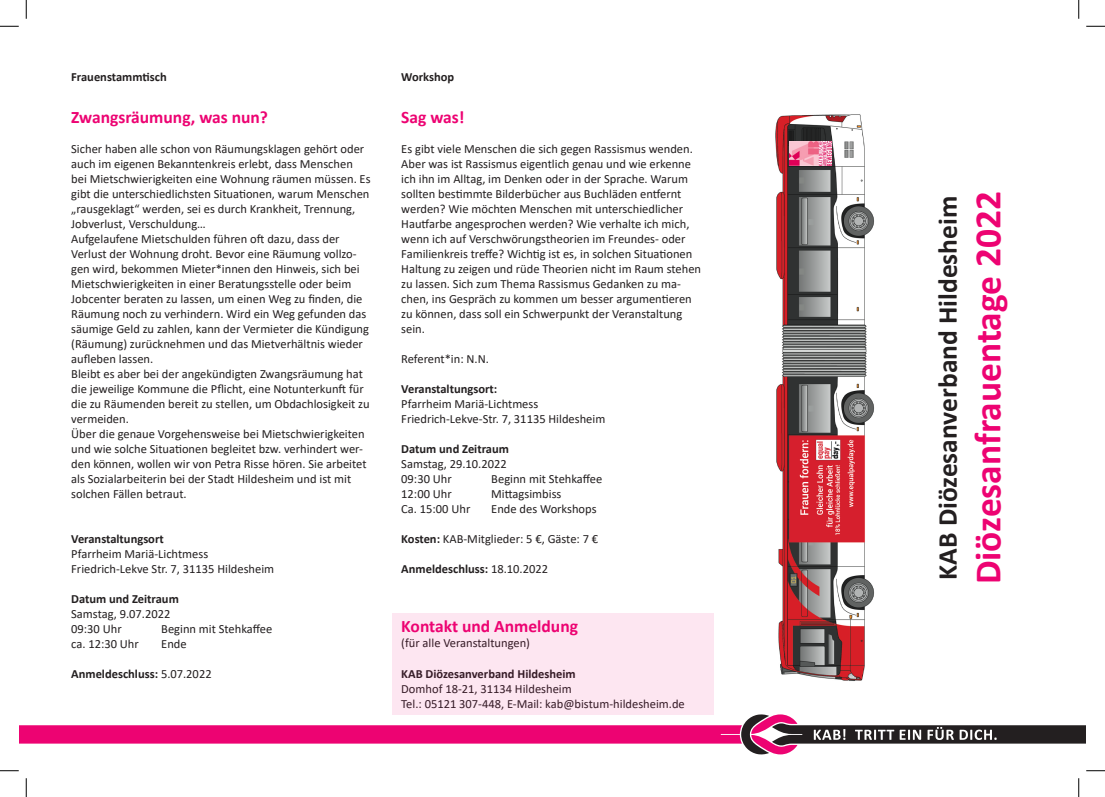
<style>
.page{position:relative;width:1105px;height:797px;background:#fff}
.page>*{position:absolute;margin:0;border:0;box-sizing:border-box;transform-origin:0 0}
.Aufzählungspunkte{font:700 37.5px "Calibri";color:#ed0372}
.Aufzählungspunkte-2{font:700 27.5px "Calibri";color:#231f20}
.Aufzählungspunkte-3{font:700 17.5px "Calibri";color:#ed0372}
.Aufzählungspunkte-4{font:12.5px/15px "Calibri";color:#231f20}
.Aufzählungspunkte-5{font:700 12.5px "Calibri";color:#231f20}
.s1{font-weight:400}
.s2{font-weight:700}
</style>
<div class="page">
<img style="left:775px;top:114px;width:99px;height:567px">
<svg style="left:19px;top:714px;width:1067px;height:40px"></svg>
<img style="left:790px;top:142px;width:41px;height:24px">
<div style="left:392px;top:613px;width:322px;height:101px;background:#fde6f1"></div>
<svg style="left:0;top:25px;width:19px;height:2px"></svg>
<svg style="left:1086px;top:25px;width:19px;height:2px"></svg>
<svg style="left:0;top:770px;width:19px;height:1px"></svg>
<svg style="left:1086px;top:770px;width:19px;height:1px"></svg>
<svg style="left:25px;top:0;width:2px;height:19px"></svg>
<svg style="left:25px;top:778px;width:2px;height:18px"></svg>
<svg style="left:1078px;top:0;width:2px;height:19px"></svg>
<svg style="left:1078px;top:778px;width:2px;height:18px"></svg>
<p class="Aufzählungspunkte-5" style="left:71px;top:68px;width:97px">Frauenstammtisch</p>
<p class="Aufzählungspunkte-3" style="left:71px;top:104px;width:198px">Zwangsräumung, was nun?</p>
<p class="Aufzählungspunkte-4" style="left:71px;top:141px;width:301px">Sicher haben alle schon von Räumungsklagen gehört oder auch im eigenen Bekanntenkreis erlebt, dass Menschen bei Mietschwierigkeiten eine Wohnung räumen müssen. Es gibt die unterschiedlichsten Situationen, warum Menschen „rausgeklagt“ werden, sei es durch Krankheit, Trennung, Jobverlust, Verschuldung…</p>
<p class="Aufzählungspunkte-4" style="left:71px;top:231px;width:299px">Aufgelaufene Mietschulden führen oft dazu, dass der Verlust der Wohnung droht. Bevor eine Räumung vollzo&shy;gen wird, bekommen Mieter*innen den Hinweis, sich bei Mietschwierigkeiten in einer Beratungsstelle oder beim Jobcenter beraten zu lassen, um einen Weg zu finden, die Räumung noch zu verhindern. Wird ein Weg gefunden das säumige Geld zu zahlen, kann der Vermieter die Kündigung (Räumung) zurücknehmen und das Mietverhältnis wieder aufleben lassen.</p>
<p class="Aufzählungspunkte-4" style="left:71px;top:366px;width:300px">Bleibt es aber bei der angekündigten Zwangsräumung hat die jeweilige Kommune die Pflicht, eine Notunterkunft für die zu Räumenden bereit zu stellen, um Obdachlosigkeit zu vermeiden.</p>
<p class="Aufzählungspunkte-4" style="left:71px;top:426px;width:297px">Über die genaue Vorgehensweise bei Mietschwierigkeiten und wie solche Situationen begleitet bzw. verhindert wer&shy;den können, wollen wir von Petra Risse hören. Sie arbeitet als Sozialarbeiterin bei der Stadt Hildesheim und ist mit solchen Fällen betraut.</p>
<p class="Aufzählungspunkte-5" style="left:71px;top:530px;width:94px">Veranstaltungsort</p>
<p class="Aufzählungspunkte-4" style="left:71px;top:546px;width:205px">Pfarrheim Mariä-Lichtmess<br>Friedrich-Lekve Str. 7, 31135 Hildesheim</p>
<p class="Aufzählungspunkte-5" style="left:71px;top:590px;width:109px">Datum und Zeitraum</p>
<p class="Aufzählungspunkte-4" style="left:71px;top:606px;width:101px">Samstag, 9.07.2022</p>
<p class="Aufzählungspunkte-4" style="left:71px;top:621px;width:52px">09:30 Uhr</p>
<p class="Aufzählungspunkte-4" style="left:161px;top:621px;width:112px">Beginn mit Stehkaffee</p>
<p class="Aufzählungspunkte-4" style="left:71px;top:636px;width:69px">ca. 12:30 Uhr</p>
<p class="Aufzählungspunkte-4" style="left:161px;top:636px;width:27px">Ende</p>
<p class="Aufzählungspunkte-5" style="left:71px;top:665px;width:142px">Anmeldeschluss: <span class="s1">5.07.2022</span></p>
<p class="Aufzählungspunkte-5" style="left:401px;top:68px;width:55px">Workshop</p>
<p class="Aufzählungspunkte-3" style="left:401px;top:104px;width:65px">Sag was!</p>
<p class="Aufzählungspunkte-4" style="left:401px;top:141px;width:301px">Es gibt viele Menschen die sich gegen Rassismus wenden.<br>Aber was ist Rassismus eigentlich genau und wie erkenne ich ihn im Alltag, im Denken oder in der Sprache. Warum sollten bestimmte Bilderbücher aus Buchläden entfernt werden? Wie möchten Menschen mit unterschiedlicher Hautfarbe angesprochen werden? Wie verhalte ich mich, wenn ich auf Verschwörungstheorien im Freundes- oder Familienkreis treffe? Wichtig ist es, in solchen Situationen Haltung zu zeigen und rüde Theorien nicht im Raum stehen zu lassen. Sich zum Thema Rassismus Gedanken zu ma&shy;chen, ins Gespräch zu kommen um besser argumentieren zu können, dass soll ein Schwerpunkt der Veranstaltung sein.</p>
<p class="Aufzählungspunkte-4" style="left:401px;top:351px;width:89px">Referent*in: N.N.</p>
<p class="Aufzählungspunkte-5" style="left:401px;top:380px;width:98px">Veranstaltungsort:</p>
<p class="Aufzählungspunkte-4" style="left:401px;top:396px;width:206px">Pfarrheim Mariä-Lichtmess<br>Friedrich-Lekve-Str. 7, 31135 Hildesheim</p>
<p class="Aufzählungspunkte-5" style="left:401px;top:440px;width:109px">Datum und Zeitraum</p>
<p class="Aufzählungspunkte-4" style="left:401px;top:456px;width:107px">Samstag, 29.10.2022</p>
<p class="Aufzählungspunkte-4" style="left:401px;top:471px;width:52px">09:30 Uhr</p>
<p class="Aufzählungspunkte-4" style="left:491px;top:471px;width:112px">Beginn mit Stehkaffee</p>
<p class="Aufzählungspunkte-4" style="left:401px;top:486px;width:52px">12:00 Uhr</p>
<p class="Aufzählungspunkte-4" style="left:491px;top:486px;width:72px">Mittagsimbiss</p>
<p class="Aufzählungspunkte-4" style="left:401px;top:501px;width:71px">Ca. 15:00 Uhr</p>
<p class="Aufzählungspunkte-4" style="left:491px;top:501px;width:107px">Ende des Workshops</p>
<p class="Aufzählungspunkte-4" style="left:401px;top:531px;width:198px"><span class="s2">Kosten:</span> KAB-Mitglieder: 5 €, Gäste: 7 €</p>
<p class="Aufzählungspunkte-5" style="left:401px;top:560px;width:148px">Anmeldeschluss: <span class="s1">18.10.2022</span></p>
<p class="Aufzählungspunkte-3" style="left:401px;top:614px;width:178px">Kontakt und Anmeldung</p>
<p class="Aufzählungspunkte-4" style="left:401px;top:635px;width:130px">(für alle Veranstaltungen)</p>
<p class="Aufzählungspunkte-5" style="left:401px;top:664px;width:176px">KAB Diözesanverband Hildesheim</p>
<p class="Aufzählungspunkte-4" style="left:401px;top:680px;width:172px">Domhof 18-21, 31134 Hildesheim</p>
<p class="Aufzählungspunkte-4" style="left:401px;top:695px;width:285px">Tel.: 05121 307-448, E-Mail: kab@bistum-hildesheim.de</p>
<p class="Aufzählungspunkte-2" style="left:928px;top:579px;width:385px;rotate:-90deg">KAB Diözesanverband Hildesheim</p>
<p class="Aufzählungspunkte" style="left:962px;top:584px;width:394px;rotate:-90deg">Diözesanfrauentage 2022</p>
</div>
